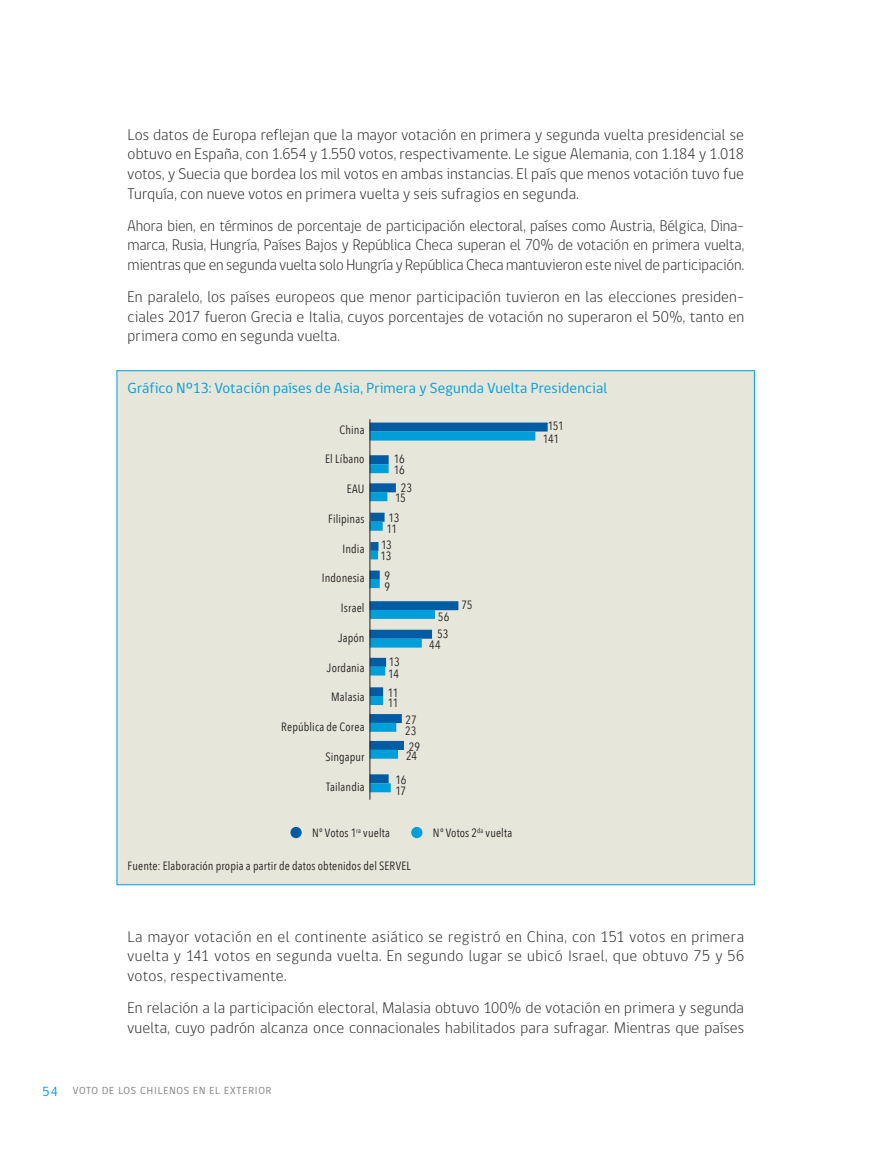
<style>
.page{position:relative;width:893px;height:1149px;background:#fff}
.page>*{position:absolute;margin:0;border:0;box-sizing:border-box;transform-origin:0 0}
.t1{font:300 15.75px/19.5px "gob CL";letter-spacing:.005em;color:#231f20;text-align:justify}
.t2{font:15px "gob CL";letter-spacing:.01em;color:#009fda}
.t3{font:12px/25.8px "Avenir Next Condensed";letter-spacing:.01em;color:#231f20}
.t4{font:10.5px "gob CL";letter-spacing:.08em;color:#808285}
.s1{font-size:13.5px;color:#009fda}
</style>
<div class="page">
<div style="left:117px;top:370px;width:638px;height:514px;background:#e7e6da;border:1px solid #009fda"></div>
<div style="left:369px;top:422px;width:179px;height:9px;background:#015ca3"></div>
<div style="left:370px;top:431px;width:165px;height:9px;background:#009fda"></div>
<div style="left:369px;top:455px;width:20px;height:9px;background:#015ca3"></div>
<div style="left:370px;top:464px;width:19px;height:9px;background:#009fda"></div>
<div style="left:369px;top:483px;width:27px;height:9px;background:#015ca3"></div>
<div style="left:370px;top:492px;width:17px;height:9px;background:#009fda"></div>
<div style="left:370px;top:542px;width:8px;height:9px;background:#015ca3"></div>
<div style="left:370px;top:550px;width:8px;height:9px;background:#009fda"></div>
<div style="left:369px;top:570px;width:11px;height:9px;background:#015ca3"></div>
<div style="left:369px;top:579px;width:11px;height:9px;background:#009fda"></div>
<div style="left:370px;top:512px;width:15px;height:9px;background:#015ca3"></div>
<div style="left:369px;top:521px;width:14px;height:9px;background:#009fda"></div>
<div style="left:369px;top:601px;width:89px;height:9px;background:#015ca3"></div>
<div style="left:370px;top:609px;width:65px;height:9px;background:#009fda"></div>
<div style="left:369px;top:629px;width:63px;height:9px;background:#015ca3"></div>
<div style="left:370px;top:638px;width:52px;height:9px;background:#009fda"></div>
<div style="left:369px;top:713px;width:33px;height:9px;background:#015ca3"></div>
<div style="left:370px;top:722px;width:26px;height:9px;background:#009fda"></div>
<div style="left:370px;top:657px;width:16px;height:9px;background:#015ca3"></div>
<div style="left:370px;top:666px;width:15px;height:9px;background:#009fda"></div>
<div style="left:370px;top:687px;width:13px;height:9px;background:#015ca3"></div>
<div style="left:370px;top:695px;width:13px;height:9px;background:#009fda"></div>
<div style="left:369px;top:740px;width:35px;height:9px;background:#015ca3"></div>
<div style="left:370px;top:749px;width:28px;height:9px;background:#009fda"></div>
<div style="left:369px;top:774px;width:20px;height:9px;background:#015ca3"></div>
<div style="left:370px;top:783px;width:21px;height:9px;background:#009fda"></div>
<hr style="left:370px;top:419px;width:1px;height:380px;background:#231f20">
<div style="left:411px;top:826px;width:11px;height:11px;background:#009fda;border-radius:50%"></div>
<div style="left:290px;top:826px;width:12px;height:11px;background:#015ca3;border-radius:50%"></div>
<p class="t1" style="left:128px;top:125px;width:618px">Los datos de Europa reflejan que la mayor votación en primera y segunda vuelta presidencial se obtuvo en España, con 1.654 y 1.550 votos, respectivamente. Le sigue Alemania, con 1.184 y 1.018 votos, y Suecia que bordea los mil votos en ambas instancias. El país que menos votación tuvo fue Turquía, con nueve votos en primera vuelta y seis sufragios en segunda.</p>
<p class="t1" style="left:128px;top:216px;width:618px">Ahora bien, en términos de porcentaje de participación electoral, países como Austria, Bélgica, Dina&shy;marca, Rusia, Hungría, Países Bajos y República Checa superan el 70% de votación en primera vuelta, mientras que en segunda vuelta solo Hungría y República Checa mantuvieron este nivel de participación.</p>
<p class="t1" style="left:128px;top:287px;width:618px">En paralelo, los países europeos que menor participación tuvieron en las elecciones presiden&shy;ciales 2017 fueron Grecia e Italia, cuyos porcentajes de votación no superaron el 50%, tanto en primera como en segunda vuelta.</p>
<p class="t2" style="left:128px;top:377px;width:481px">Gráfico Nº13: Votación países de Asia, Primera y Segunda Vuelta Presidencial</p>
<p class="t3" style="left:340px;top:416px;width:26px">China</p>
<p class="t3" style="left:325px;top:446px;width:41px">El Líbano</p>
<p class="t3" style="left:347px;top:476px;width:19px">EAU</p>
<p class="t3" style="left:328px;top:505px;width:38px">Filipinas</p>
<p class="t3" style="left:343px;top:535px;width:23px">India</p>
<p class="t3" style="left:322px;top:565px;width:44px">Indonesia</p>
<p class="t3" style="left:341px;top:595px;width:25px">Israel</p>
<p class="t3" style="left:338px;top:624px;width:28px">Japón</p>
<p class="t3" style="left:327px;top:654px;width:39px">Jordania</p>
<p class="t3" style="left:331px;top:684px;width:35px">Malasia</p>
<p class="t3" style="left:281px;top:713px;width:85px">República de Corea</p>
<p class="t3" style="left:325px;top:743px;width:41px">Singapur</p>
<p class="t3" style="left:326px;top:773px;width:40px">Tailandia</p>
<p class="t3" style="left:394px;top:445px;width:12px">16</p>
<p class="t3" style="left:401px;top:474px;width:13px">23</p>
<p class="t3" style="left:389px;top:505px;width:12px">13</p>
<p class="t3" style="left:381px;top:531px;width:12px">13</p>
<p class="t3" style="left:384px;top:562px;width:7px">9</p>
<p class="t3" style="left:394px;top:456px;width:12px">16</p>
<p class="t3" style="left:395px;top:484px;width:12px">15</p>
<p class="t3" style="left:386px;top:515px;width:12px">11</p>
<p class="t3" style="left:381px;top:542px;width:12px">13</p>
<p class="t3" style="left:384px;top:573px;width:7px">9</p>
<p class="t3" style="left:389px;top:648px;width:12px">13</p>
<p class="t3" style="left:388px;top:679px;width:12px">11</p>
<p class="t3" style="left:388px;top:660px;width:12px">14</p>
<p class="t3" style="left:388px;top:689px;width:12px">11</p>
<p class="t3" style="left:406px;top:707px;width:13px">27</p>
<p class="t3" style="left:409px;top:733px;width:13px">29</p>
<p class="t3" style="left:405px;top:717px;width:13px">23<br>24</p>
<p class="t3" style="left:395px;top:766px;width:12px">16</p>
<p class="t3" style="left:395px;top:777px;width:12px">17</p>
<p class="t3" style="left:438px;top:604px;width:13px">56</p>
<p class="t3" style="left:429px;top:631px;width:13px">44</p>
<p class="t3" style="left:437px;top:621px;width:13px">53</p>
<p class="t3" style="left:461px;top:591px;width:13px">75</p>
<p class="t3" style="left:312px;top:819px;width:79px">Nº Votos 1<sup>ra</sup> vuelta</p>
<p class="t3" style="left:128px;top:852px;width:285px">Fuente: Elaboración propia a partir de datos obtenidos del SERVEL</p>
<p class="t3" style="left:433px;top:819px;width:81px">Nº Votos 2<sup>da</sup> vuelta</p>
<p class="t3" style="left:548px;top:412px;width:18px">151</p>
<p class="t3" style="left:543px;top:426px;width:18px">141</p>
<p class="t1" style="left:128px;top:926px;width:618px">La mayor votación en el continente asiático se registró en China, con 151 votos en primera vuelta y 141 votos en segunda vuelta. En segundo lugar se ubicó Israel, que obtuvo 75 y 56 votos, respectivamente.</p>
<p class="t1" style="left:128px;top:998px;width:618px">En relación a la participación electoral, Malasia obtuvo 100% de votación en primera y segunda vuelta, cuyo padrón alcanza once connacionales habilitados para sufragar. Mientras que países</p>
<p class="t4" style="left:43px;top:1082px;width:230px"><span class="s1">54</span> VOTO DE LOS CHILENOS EN EL EXTERIOR</p>
</div>
